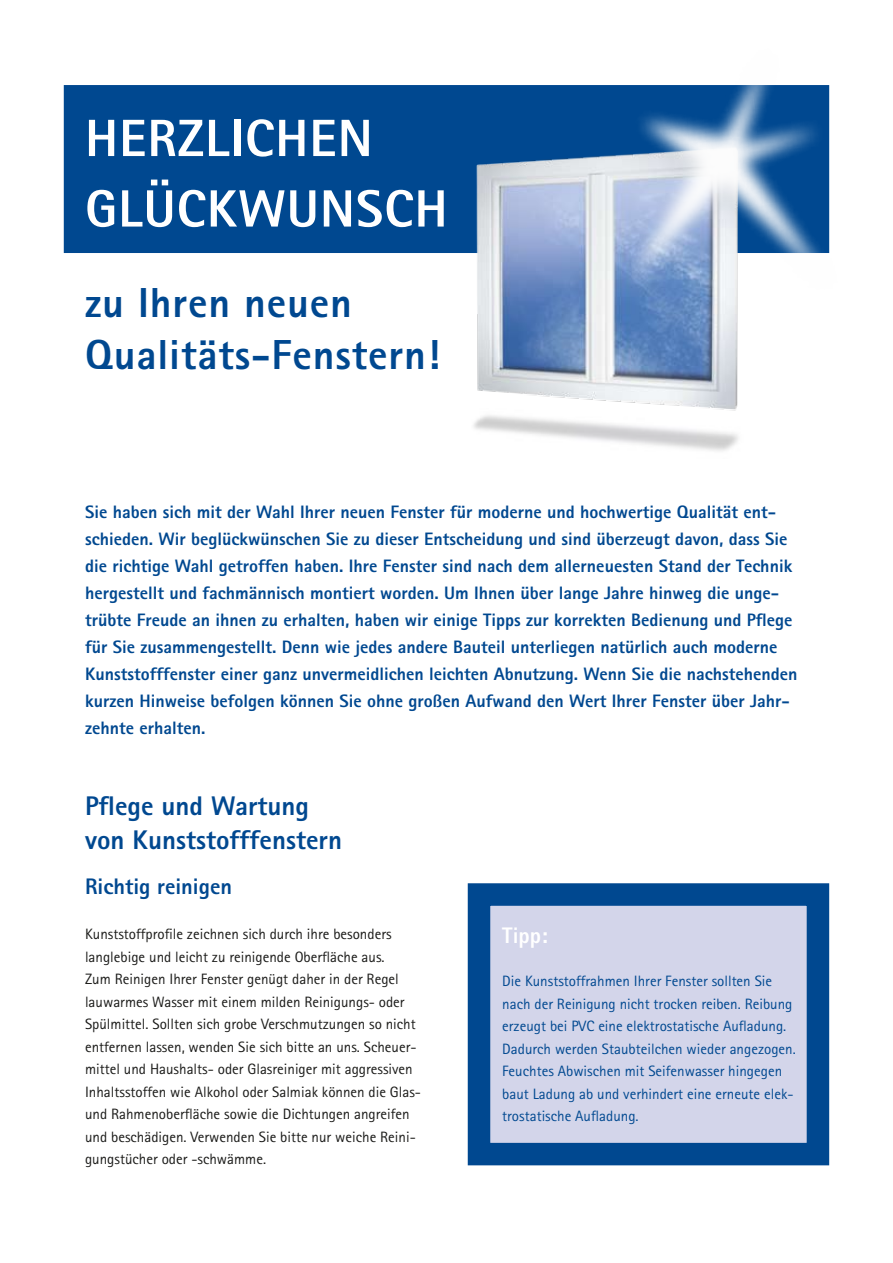
<style>
.page{position:relative;width:893px;height:1263px;background:#fff}
.page>*{position:absolute;margin:0;border:0;box-sizing:border-box;transform-origin:0 0}
.t1{font:800 52.5px/70.5px "Rotis Sans Serif";letter-spacing:.02em;color:#fff}
.t2{font:800 42px/52.5px "Rotis Sans Serif";letter-spacing:.02em;color:#004890}
.t3{font:800 27px/34.5px "Rotis Sans Serif";color:#004890}
.t4{font:800 22.5px "Rotis Sans Serif";color:#004890}
.t5{font:800 22.5px "Rotis Sans Serif";color:#fff}
.t6{font:800 18px/27px "Rotis Sans Serif";color:#004890}
.t7{font:15px/22.5px "Rotis Sans Serif";color:#1a1a18}
.t8{font:15px/22.5px "Rotis Sans Serif";color:#004890}
</style>
<div class="page">
<div style="left:64px;top:85px;width:765px;height:168px;background:#004890"></div>
<img style="left:463px;top:96px;width:275px;height:334px">
<img style="left:611px;top:85px;width:219px;height:243px">
<div style="left:468px;top:883px;width:361px;height:282px;background:#d3d5ea;border:22px solid #004890"></div>
<h1 class="t1" style="left:85px;top:102px;width:364px">HERZLICHEN<br>GLÜCKWUNSCH</h1>
<h2 class="t2" style="left:85px;top:276px;width:356px">zu Ihren neuen<br>Qualitäts-Fenstern!</h2>
<p class="t6" style="left:85px;top:498px;width:714px">Sie haben sich mit der Wahl Ihrer neuen Fenster für moderne und hochwertige Qualität ent&shy;schieden. Wir beglückwünschen Sie zu dieser Entscheidung und sind überzeugt davon, dass Sie die richtige Wahl getroffen haben. Ihre Fenster sind nach dem allerneuesten Stand der Technik hergestellt und fachmännisch montiert worden. Um Ihnen über lange Jahre hinweg die unge&shy;trübte Freude an ihnen zu erhalten, haben wir einige Tipps zur korrekten Bedienung und Pflege für Sie zusammengestellt. Denn wie jedes andere Bauteil unterliegen natürlich auch moderne Kunststofffenster einer ganz unvermeidlichen leichten Abnutzung. Wenn Sie die nachstehenden kurzen Hinweise befolgen können Sie ohne großen Aufwand den Wert Ihrer Fenster über Jahr&shy;zehnte erhalten.</p>
<h3 class="t3" style="left:85px;top:788px;width:258px">Pflege und Wartung von Kunststofffenstern</h3>
<p class="t4" style="left:85px;top:872px;width:149px">Richtig reinigen</p>
<p class="t7" style="left:85px;top:923px;width:338px">Kunststoffprofile zeichnen sich durch ihre besonders langlebige und leicht zu reinigende Oberfläche aus.<br>Zum Reinigen Ihrer Fenster genügt daher in der Regel lauwarmes Wasser mit einem milden Reinigungs- oder Spülmittel. Sollten sich grobe Verschmutzungen so nicht entfernen lassen, wenden Sie sich bitte an uns. Scheuer&shy;mittel und Haushalts- oder Glasreiniger mit aggressiven Inhaltsstoffen wie Alkohol oder Salmiak können die Glas&shy;und Rahmenoberfläche sowie die Dichtungen angreifen und beschädigen. Verwenden Sie bitte nur weiche Reini&shy;gungstücher oder -schwämme.</p>
<p class="t5" style="left:502px;top:921px;width:47px">Tipp:</p>
<p class="t8" style="left:502px;top:970px;width:295px">Die Kunststoffrahmen Ihrer Fenster sollten Sie nach der Reinigung nicht trocken reiben. Reibung erzeugt bei PVC eine elektrostatische Aufladung.<br>Dadurch werden Staubteilchen wieder angezogen.<br>Feuchtes Abwischen mit Seifenwasser hingegen baut Ladung ab und verhindert eine erneute elek&shy;trostatische Aufladung.</p>
</div>
